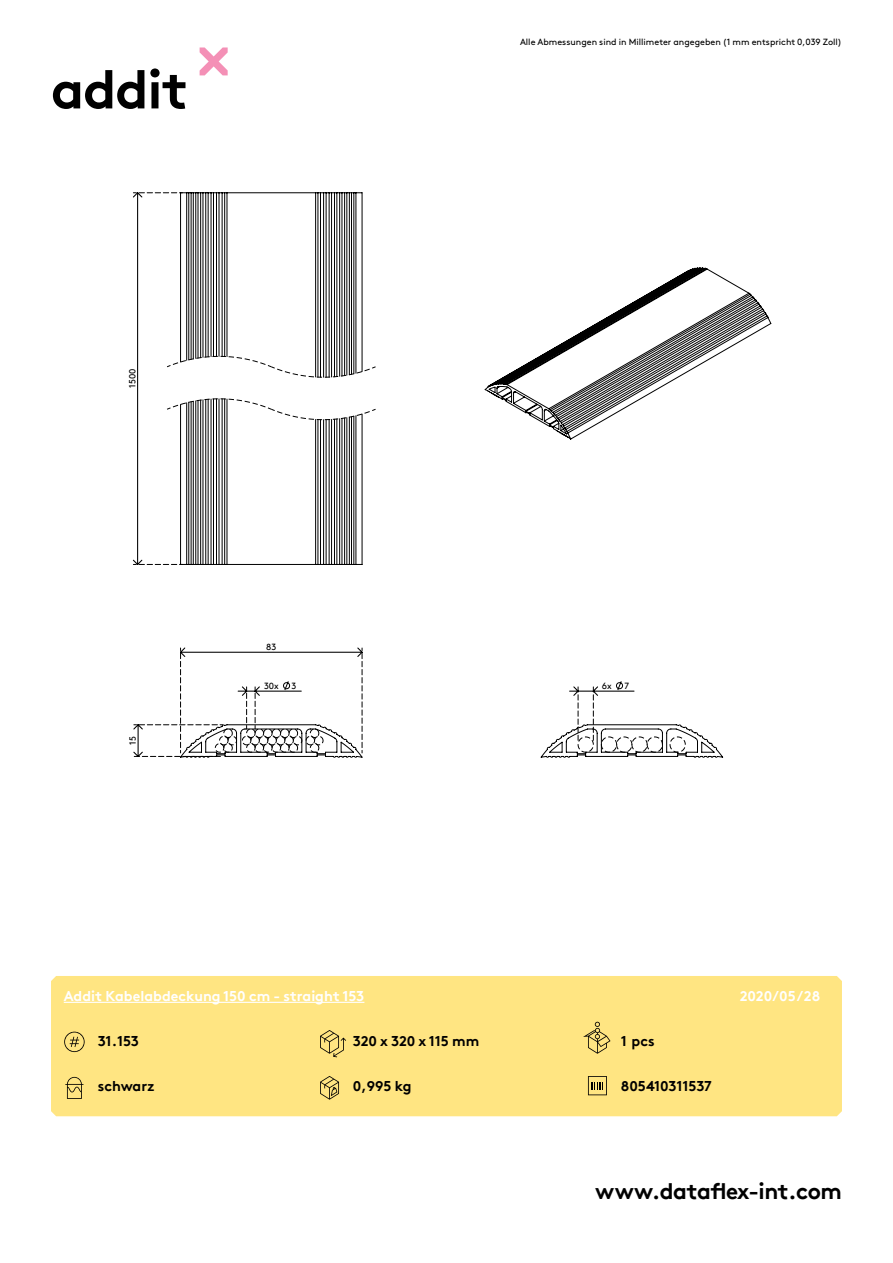
<style>
.page{position:relative;width:893px;height:1263px;background:#fff}
.page>*{position:absolute;margin:0;border:0;box-sizing:border-box;transform-origin:0 0}
.hoofdstuk{font:700 54px "Brown Pro TT";letter-spacing:-.02em;color:#000}
.t1{font:700 22.5px "Brown Pro TT";letter-spacing:-.02em;color:#000}
.specificaties{font:700 14.25px "Brown Pro TT";color:#000}
.t2{font:700 14.25px "Brown Pro TT";color:#fff}
.t3{font:9px "Brown";color:#000}
.t4{font:9px "Brown Pro TT Regular Alt";color:#000}
</style>
<div class="page">
<svg style="left:200px;top:47px;width:28px;height:28px"></svg>
<div style="left:51px;top:976px;width:791px;height:140px;background:#ffe582"></div>
<svg style="left:724px;top:278px;width:48px;height:73px"></svg>
<svg style="left:132px;top:192px;width:592px;height:566px"></svg>
<svg style="left:64px;top:1032px;width:21px;height:20px"></svg>
<svg style="left:65px;top:1077px;width:18px;height:22px"></svg>
<svg style="left:320px;top:1030px;width:26px;height:27px"></svg>
<svg style="left:583px;top:1022px;width:27px;height:32px"></svg>
<svg style="left:320px;top:1076px;width:19px;height:24px"></svg>
<svg style="left:588px;top:1076px;width:19px;height:19px"></svg>
<hr style="left:64px;top:1002px;width:300px;height:1px;background:#fff">
<p class="hoofdstuk" style="left:51px;top:46px;width:139px">addit</p>
<p class="t3" style="left:520px;top:35px;width:323px">Alle Abmessungen sind in Millimeter angegeben (1 mm entspricht 0,039 Zoll)</p>
<p class="t4" style="left:125px;top:388px;width:21px;rotate:-90deg">1500</p>
<p class="t4" style="left:126px;top:745px;width:10px;rotate:-90deg">15</p>
<p class="t4" style="left:266px;top:640px;width:12px">83</p>
<p class="t4" style="left:264px;top:679px;width:16px">30x</p>
<p class="t4" style="left:292px;top:679px;width:6px">3</p>
<p class="t4" style="left:602px;top:679px;width:11px">6x</p>
<p class="t4" style="left:624px;top:679px;width:6px">7</p>
<h3 class="t2" style="left:64px;top:985px;width:302px">Addit Kabelabdeckung 150 cm - straight 153</h3>
<h3 class="t2" style="left:740px;top:985px;width:82px">2020/05/28</h3>
<h3 class="specificaties" style="left:98px;top:1029px;width:43px">31.153</h3>
<p class="specificaties" style="left:98px;top:1074px;width:58px">schwarz</p>
<p class="specificaties" style="left:353px;top:1029px;width:128px">320 x 320 x 115 mm</p>
<p class="specificaties" style="left:621px;top:1029px;width:35px">1 pcs</p>
<p class="specificaties" style="left:353px;top:1074px;width:60px">0,995 kg</p>
<h3 class="specificaties" style="left:621px;top:1074px;width:92px">805410311537</h3>
<h2 class="t1" style="left:595px;top:1173px;width:248px">www.dataflex-int.com</h2>
</div>
